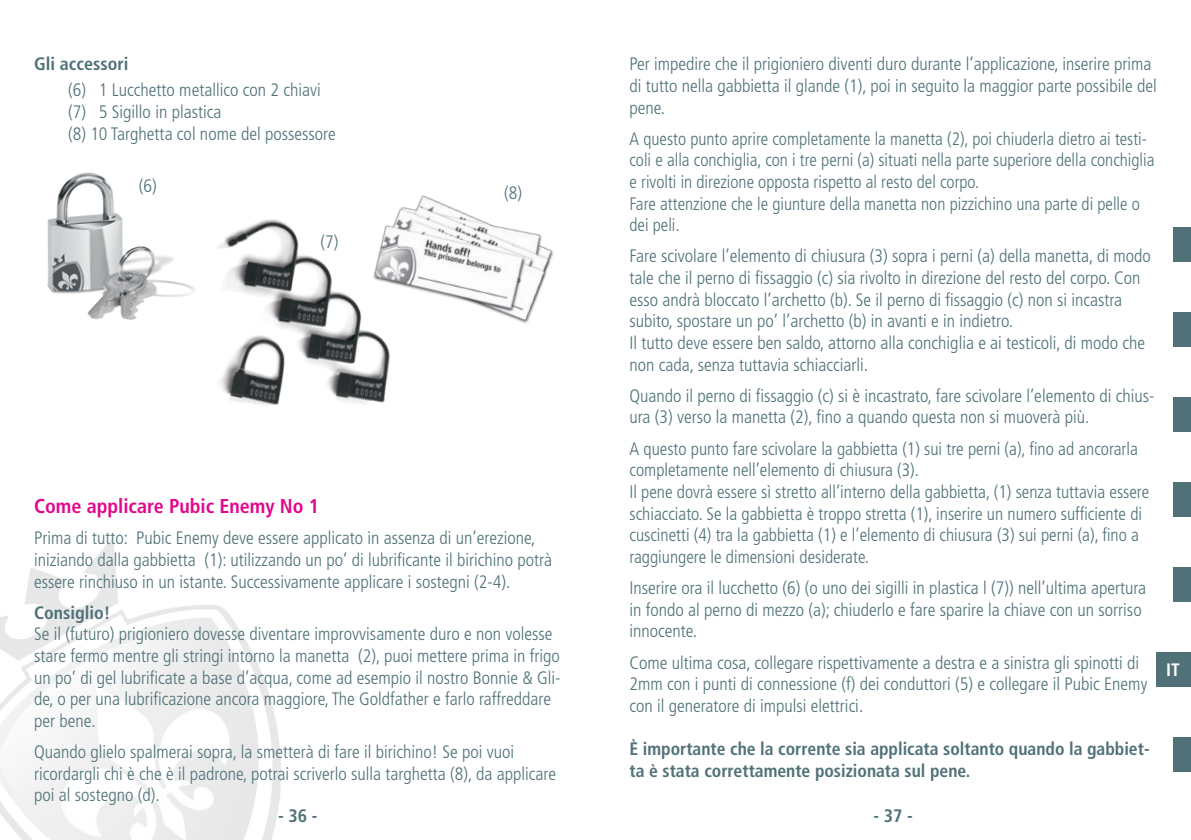
<style>
.page{position:relative;width:1191px;height:840px;background:#fff}
.page>*{position:absolute;margin:0;border:0;box-sizing:border-box;transform-origin:0 0}
.t1{font:700 condensed 20px "Frutiger";color:#e2078c}
.t2{font:300 condensed 18px/21.6px "Frutiger";color:#4f7177}
.t3{font:700 condensed 18px/21.6px "Frutiger";color:#4f7177}
.t4{font:700 condensed 18px "Frutiger";color:#fff}
</style>
<div class="page">
<img style="left:0;top:537px;width:281px;height:302px">
<img style="left:47px;top:172px;width:102px;height:148px">
<img style="left:149px;top:219px;width:241px;height:186px">
<img style="left:361px;top:195px;width:193px;height:140px">
<div style="left:1174px;top:227px;width:17px;height:34px;background:#4f7177"></div>
<div style="left:1174px;top:312px;width:17px;height:34px;background:#4f7177"></div>
<div style="left:1174px;top:397px;width:17px;height:34px;background:#4f7177"></div>
<div style="left:1174px;top:482px;width:17px;height:34px;background:#4f7177"></div>
<div style="left:1174px;top:567px;width:17px;height:34px;background:#4f7177"></div>
<div style="left:1157px;top:652px;width:34px;height:34px;background:#4f7177"></div>
<div style="left:1174px;top:737px;width:17px;height:34px;background:#4f7177"></div>
<p class="t3" style="left:34px;top:53px;width:96px">Gli accessori</p>
<p class="t2" style="left:68px;top:79px;width:269px">(6) 1 Lucchetto metallico con 2 chiavi (7) 5 Sigillo in plastica<br>(8) 10 Targhetta col nome del possessore</p>
<p class="t2" style="left:139px;top:175px;width:19px">(6)</p>
<p class="t2" style="left:320px;top:231px;width:19px">(7)</p>
<p class="t2" style="left:504px;top:182px;width:19px">(8)</p>
<p class="t1" style="left:34px;top:494px;width:287px">Come applicare Pubic Enemy No 1</p>
<p class="t2" style="left:34px;top:527px;width:519px">Prima di tutto: Pubic Enemy deve essere applicato in assenza di un’erezione, iniziando dalla gabbietta (1): utilizzando un po’ di lubrificante il birichino potrà essere rinchiuso in un istante. Successivamente applicare i sostegni (2-4).</p>
<p class="t3" style="left:34px;top:601px;width:78px">Consiglio!</p>
<p class="t2" style="left:34px;top:623px;width:528px">Se il (futuro) prigioniero dovesse diventare improvvisamente duro e non volesse stare fermo mentre gli stringi intorno la manetta (2), puoi mettere prima in frigo un po’ di gel lubrificate a base d’acqua, come ad esempio il nostro Bonnie &amp; Gli&shy;de, o per una lubrificazione ancora maggiore, The Goldfather e farlo raffreddare per bene.</p>
<p class="t2" style="left:34px;top:741px;width:523px">Quando glielo spalmerai sopra, la smetterà di fare il birichino! Se poi vuoi ricordargli chi è che è il padrone, potrai scriverlo sulla targhetta (8), da applicare poi al sostegno (d).</p>
<p class="t2" style="left:629px;top:53px;width:528px">Per impedire che il prigioniero diventi duro durante l’applicazione, inserire prima di tutto nella gabbietta il glande (1), poi in seguito la maggior parte possibile del pene.</p>
<p class="t2" style="left:629px;top:128px;width:526px">A questo punto aprire completamente la manetta (2), poi chiuderla dietro ai testi&shy;coli e alla conchiglia, con i tre perni (a) situati nella parte superiore della conchiglia e rivolti in direzione opposta rispetto al resto del corpo.<br>Fare attenzione che le giunture della manetta non pizzichino una parte di pelle o dei peli.</p>
<p class="t2" style="left:629px;top:245px;width:523px">Fare scivolare l’elemento di chiusura (3) sopra i perni (a) della manetta, di modo tale che il perno di fissaggio (c) sia rivolto in direzione del resto del corpo. Con esso andrà bloccato l’archetto (b). Se il perno di fissaggio (c) non si incastra subito, spostare un po’ l’archetto (b) in avanti e in indietro.<br>Il tutto deve essere ben saldo, attorno alla conchiglia e ai testicoli, di modo che non cada, senza tuttavia schiacciarli.</p>
<p class="t2" style="left:629px;top:385px;width:526px">Quando il perno di fissaggio (c) si è incastrato, fare scivolare l’elemento di chius&shy;ura (3) verso la manetta (2), fino a quando questa non si muoverà più.</p>
<p class="t2" style="left:629px;top:437px;width:521px">A questo punto fare scivolare la gabbietta (1) sui tre perni (a), fino ad ancorarla completamente nell’elemento di chiusura (3).<br>Il pene dovrà essere sì stretto all’interno della gabbietta, (1) senza tuttavia essere schiacciato. Se la gabbietta è troppo stretta (1), inserire un numero sufficiente di cuscinetti (4) tra la gabbietta (1) e l’elemento di chiusura (3) sui perni (a), fino a raggiungere le dimensioni desiderate.</p>
<p class="t2" style="left:629px;top:577px;width:518px">Inserire ora il lucchetto (6) (o uno dei sigilli in plastica l (7)) nell’ultima apertura in fondo al perno di mezzo (a); chiuderlo e fare sparire la chiave con un sorriso innocente.</p>
<p class="t2" style="left:629px;top:651px;width:519px">Come ultima cosa, collegare rispettivamente a destra e a sinistra gli spinotti di<br>2mm con i punti di connessione (f) dei conduttori (5) e collegare il Pubic Enemy con il generatore di impulsi elettrici.</p>
<p class="t3" style="left:629px;top:737px;width:521px">È importante che la corrente sia applicata soltanto quando la gabbiet&shy;ta è stata correttamente posizionata sul pene.</p>
<p class="t3" style="left:278px;top:804px;width:41px">- 36 -</p>
<p class="t3" style="left:873px;top:804px;width:41px">- 37 -</p>
<p class="t4" style="left:1166px;top:658px;width:15px">IT</p>
</div>
